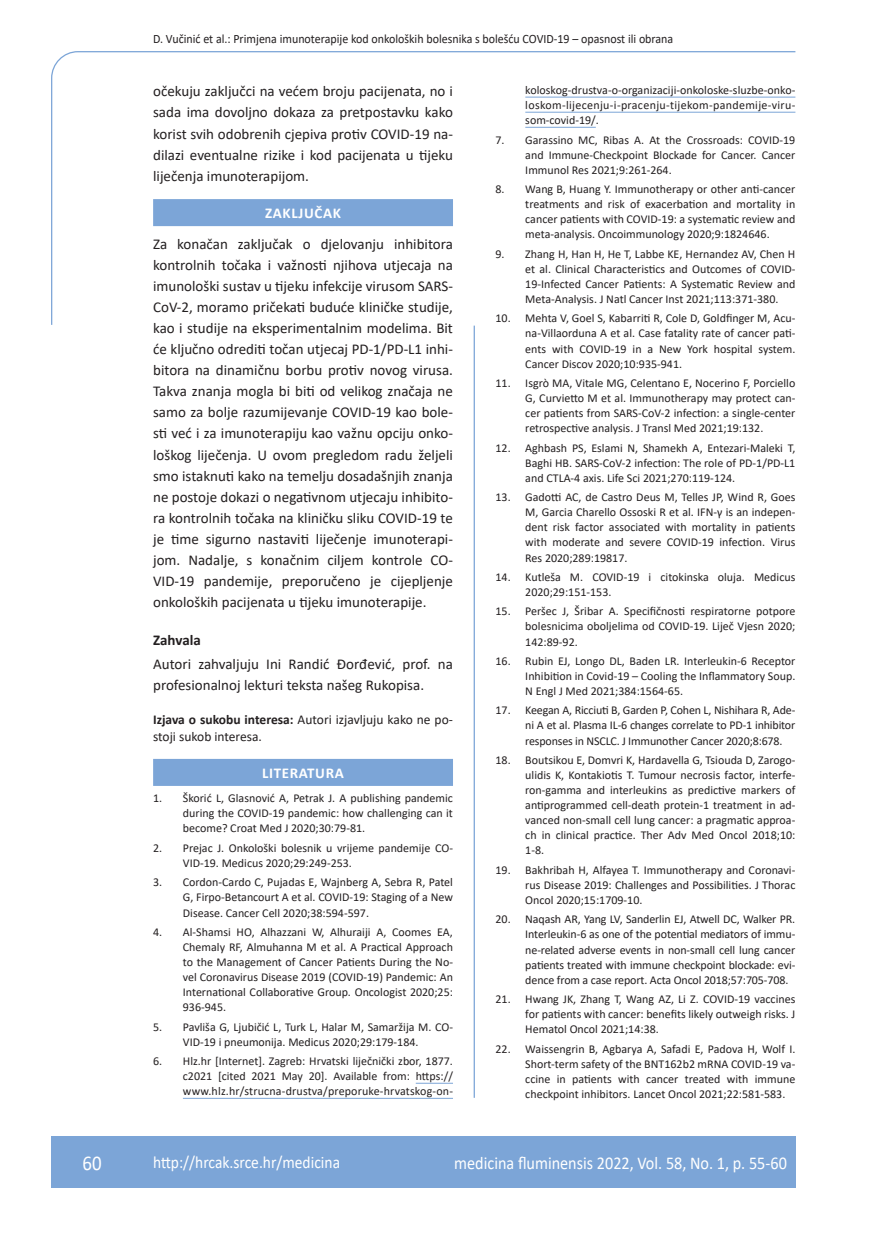
<style>
.page{position:relative;width:872px;height:1234px;background:#fff}
.page>*{position:absolute;margin:0;border:0;box-sizing:border-box;transform-origin:0 0}
.t1{font:21px "Calibri";color:#fff;scale:.9 1}
.t2{font:18px "Calibri";color:#fff;scale:.9 1}
.t3{font:17.25px "Calibri";color:#fff;scale:.9 1}
.osnovni_tekst{font:15px/21.1px "Calibri";color:#231f20;text-align:justify}
.naslov_ruler{font:700 15px "Calibri";letter-spacing:.04em;color:#fff}
.podnaslov{font:700 15px "Calibri";letter-spacing:-.005em;color:#231f20}
.izjava{font:13.5px/16.6px "Calibri";color:#231f20}
.glava{font:12.75px "Calibri";color:#231f20;scale:.94 1}
.literatura{font:12px/15.1px "Calibri";color:#231f20;text-align:justify}
.s1{font-weight:700}
</style>
<div class="page">
<svg style="left:51px;top:51px;width:745px;height:274px"></svg>
<hr style="left:473px;top:325px;width:2px;height:772px;background:#7ca5d7">
<div style="left:51px;top:1135px;width:744px;height:51px;background:#7ca5d7"></div>
<div style="left:153px;top:199px;width:300px;height:27px;background:#7ca5d7"></div>
<div style="left:153px;top:758px;width:300px;height:27px;background:#7ca5d7"></div>
<hr style="left:416px;top:1082px;width:37px;height:1px;background:#7ca5d7">
<hr style="left:183px;top:1097px;width:270px;height:1px;background:#7ca5d7">
<hr style="left:525px;top:97px;width:270px;height:1px;background:#7ca5d7">
<hr style="left:525px;top:112px;width:270px;height:1px;background:#7ca5d7">
<hr style="left:525px;top:127px;width:71px;height:1px;background:#7ca5d7">
<p class="glava" style="left:153px;top:29px;width:555px">D. Vučinić et al.: Primjena imunoterapije kod onkoloških bolesnika s bolešću COVID-19 – opasnost ili obrana</p>
<p class="osnovni_tekst" style="left:153px;top:80px;width:301px">očekuju zaključci na većem broju pacijenata, no i sada ima dovoljno dokaza za pretpostavku kako korist svih odobrenih cjepiva protiv COVID-19 na&shy;dilazi eventualne rizike i kod pacijenata u tijeku liječenja imunoterapijom.</p>
<p class="naslov_ruler" style="left:265px;top:202px;width:77px">ZAKLJUČAK</p>
<p class="osnovni_tekst" style="left:153px;top:232px;width:301px">Za konačan zaključak o djelovanju inhibitora kontrolnih točaka i važnosti njihova utjecaja na imunološki sustav u tijeku infekcije virusom SARS-CoV-2, moramo pričekati buduće kliničke studije, kao i studije na eksperimentalnim modelima. Bit će ključno odrediti točan utjecaj PD-1/PD-L1 inhi&shy;bitora na dinamičnu borbu protiv novog virusa.<br>Takva znanja mogla bi biti od velikog značaja ne samo za bolje razumijevanje COVID-19 kao bole&shy;sti već i za imunoterapiju kao važnu opciju onko&shy;loškog liječenja. U ovom pregledom radu željeli smo istaknuti kako na temelju dosadašnjih znanja ne postoje dokazi o negativnom utjecaju inhibito&shy;ra kontrolnih točaka na kliničku sliku COVID-19 te je time sigurno nastaviti liječenje imunoterapi&shy;jom. Nadalje, s konačnim ciljem kontrole CO-VID-19 pandemije, preporučeno je cijepljenje onkoloških pacijenata u tijeku imunoterapije.</p>
<p class="podnaslov" style="left:153px;top:629px;width:49px">Zahvala</p>
<p class="osnovni_tekst" style="left:153px;top:653px;width:301px">Autori zahvaljuju Ini Randić Đorđević, prof. na profesionalnoj lekturi teksta našeg Rukopisa.</p>
<p class="izjava" style="left:153px;top:710px;width:301px"><span class="s1">Izjava o sukobu interesa:</span> Autori izjavljuju kako ne po&shy;stoji sukob interesa.</p>
<p class="naslov_ruler" style="left:262px;top:762px;width:83px">LITERATURA</p>
<p class="literatura" style="left:183px;top:790px;width:271px;text-indent:-30px">1. Škorić L, Glasnović A, Petrak J. A publishing pandemic during the COVID-19 pandemic: how challenging can it become? Croat Med J 2020;30:79-81.</p>
<p class="literatura" style="left:183px;top:839px;width:271px;text-indent:-30px">2. Prejac J. Onkološki bolesnik u vrijeme pandemije CO-<br>VID-19. Medicus 2020;29:249-253.</p>
<p class="literatura" style="left:183px;top:874px;width:271px;text-indent:-30px">3. Cordon-Cardo C, Pujadas E, Wajnberg A, Sebra R, Patel G, Firpo-Betancourt A et al. COVID-19: Staging of a New Disease. Cancer Cell 2020;38:594-597.</p>
<p class="literatura" style="left:183px;top:923px;width:272px;text-indent:-30px">4. Al-Shamsi HO, Alhazzani W, Alhuraiji A, Coomes EA, Chemaly RF, Almuhanna M et al. A Practical Approach to the Management of Cancer Patients During the No&shy;vel Coronavirus Disease 2019 (COVID-19) Pandemic: An International Collaborative Group. Oncologist 2020;25:<br>936-945.</p>
<p class="literatura" style="left:153px;top:1018px;width:301px;text-align:center">5. Pavliša G, Ljubičić L, Turk L, Halar M, Samaržija M. CO-<br>VID-19 i pneumonija. Medicus 2020;29:179-184.</p>
<p class="literatura" style="left:183px;top:1052px;width:271px;text-indent:-30px">6. Hlz.hr [Internet]. Zagreb: Hrvatski liječnički zbor, 1877. c2021 [cited 2021 May 20]. Available from: https:// www.hlz.hr/strucna-drustva/preporuke-hrvatskog-on-</p>
<p class="literatura" style="left:525px;top:82px;width:271px">koloskog-drustva-o-organizaciji-onkoloske-sluzbe-onko&shy;loskom-lijecenju-i-pracenju-tijekom-pandemije-viru&shy;som-covid-19/.</p>
<p class="literatura" style="left:525px;top:132px;width:272px;text-indent:-30px">7. Garassino MC, Ribas A. At the Crossroads: COVID-19 and Immune-Checkpoint Blockade for Cancer. Cancer Immunol Res 2021;9:261-264.</p>
<p class="literatura" style="left:525px;top:181px;width:271px;text-indent:-30px">8. Wang B, Huang Y. Immunotherapy or other anti-cancer treatments and risk of exacerbation and mortality in cancer patients with COVID-19: a systematic review and meta-analysis. Oncoimmunology 2020;9:1824646.</p>
<p class="literatura" style="left:525px;top:246px;width:272px;text-indent:-30px">9. Zhang H, Han H, He T, Labbe KE, Hernandez AV, Chen H et al. Clinical Characteristics and Outcomes of COVID-19-Infected Cancer Patients: A Systematic Review and Meta-Analysis. J Natl Cancer Inst 2021;113:371-380.</p>
<p class="literatura" style="left:525px;top:310px;width:271px;text-indent:-30px">10. Mehta V, Goel S, Kabarriti R, Cole D, Goldfinger M, Acu&shy;na-Villaorduna A et al. Case fatality rate of cancer pati&shy;ents with COVID-19 in a New York hospital system.<br>Cancer Discov 2020;10:935-941.</p>
<p class="literatura" style="left:525px;top:375px;width:271px;text-indent:-30px">11. Isgrò MA, Vitale MG, Celentano E, Nocerino F, Porciello G, Curvietto M et al. Immunotherapy may protect can&shy;cer patients from SARS-CoV-2 infection: a single-center retrospective analysis. J Transl Med 2021;19:132.</p>
<p class="literatura" style="left:525px;top:439px;width:271px;text-indent:-30px">12. Aghbash PS, Eslami N, Shamekh A, Entezari-Maleki T, Baghi HB. SARS-CoV-2 infection: The role of PD-1/PD-L1 and CTLA-4 axis. Life Sci 2021;270:119-124.</p>
<p class="literatura" style="left:525px;top:489px;width:271px;text-indent:-30px">13. Gadotti AC, de Castro Deus M, Telles JP, Wind R, Goes M, Garcia Charello Ossoski R et al. IFN-γ is an indepen&shy;dent risk factor associated with mortality in patients with moderate and severe COVID-19 infection. Virus Res 2020;289:19817.</p>
<p class="literatura" style="left:525px;top:569px;width:271px;text-indent:-30px">14. Kutleša M. COVID-19 i citokinska oluja. Medicus<br>2020;29:151-153.</p>
<p class="literatura" style="left:525px;top:603px;width:272px;text-indent:-30px">15. Peršec J, Šribar A. Specifičnosti respiratorne potpore bolesnicima oboljelima od COVID-19. Liječ Vjesn 2020; 142:89-92.</p>
<p class="literatura" style="left:525px;top:652px;width:271px;text-indent:-30px">16. Rubin EJ, Longo DL, Baden LR. Interleukin-6 Receptor Inhibition in Covid-19 – Cooling the Inflammatory Soup.<br>N Engl J Med 2021;384:1564-65.</p>
<p class="literatura" style="left:525px;top:702px;width:271px;text-indent:-30px">17. Keegan A, Ricciuti B, Garden P, Cohen L, Nishihara R, Ade&shy;ni A et al. Plasma IL-6 changes correlate to PD-1 inhibitor responses in NSCLC. J Immunother Cancer 2020;8:678.</p>
<p class="literatura" style="left:525px;top:751px;width:271px;text-indent:-30px">18. Boutsikou E, Domvri K, Hardavella G, Tsiouda D, Zarogo&shy;ulidis K, Kontakiotis T. Tumour necrosis factor, interfe&shy;ron-gamma and interleukins as predictive markers of antiprogrammed cell-death protein-1 treatment in ad&shy;vanced non-small cell lung cancer: a pragmatic approa&shy;ch in clinical practice. Ther Adv Med Oncol 2018;10:<br>1-8.</p>
<p class="literatura" style="left:525px;top:861px;width:271px;text-indent:-30px">19. Bakhribah H, Alfayea T. Immunotherapy and Coronavi&shy;rus Disease 2019: Challenges and Possibilities. J Thorac Oncol 2020;15:1709-10.</p>
<p class="literatura" style="left:525px;top:911px;width:271px;text-indent:-30px">20. Naqash AR, Yang LV, Sanderlin EJ, Atwell DC, Walker PR.<br>Interleukin-6 as one of the potential mediators of immu&shy;ne-related adverse events in non-small cell lung cancer patients treated with immune checkpoint blockade: evi&shy;dence from a case report. Acta Oncol 2018;57:705-708.</p>
<p class="literatura" style="left:525px;top:990px;width:272px;text-indent:-30px">21. Hwang JK, Zhang T, Wang AZ, Li Z. COVID-19 vaccines for patients with cancer: benefits likely outweigh risks. J Hematol Oncol 2021;14:38.</p>
<p class="literatura" style="left:525px;top:1040px;width:271px;text-indent:-30px">22. Waissengrin B, Agbarya A, Safadi E, Padova H, Wolf I.<br>Short-term safety of the BNT162b2 mRNA COVID-19 va&shy;ccine in patients with cancer treated with immune checkpoint inhibitors. Lancet Oncol 2021;22:581-583.</p>
<p class="t1" style="left:82px;top:1147px;width:23px">60</p>
<p class="t3" style="left:153px;top:1149px;width:209px">http://hrcak.srce.hr/medicina</p>
<p class="t2" style="left:454px;top:1149px;width:371px">medicina fluminensis 2022, Vol. 58, No. 1, p. 55-60</p>
</div>
